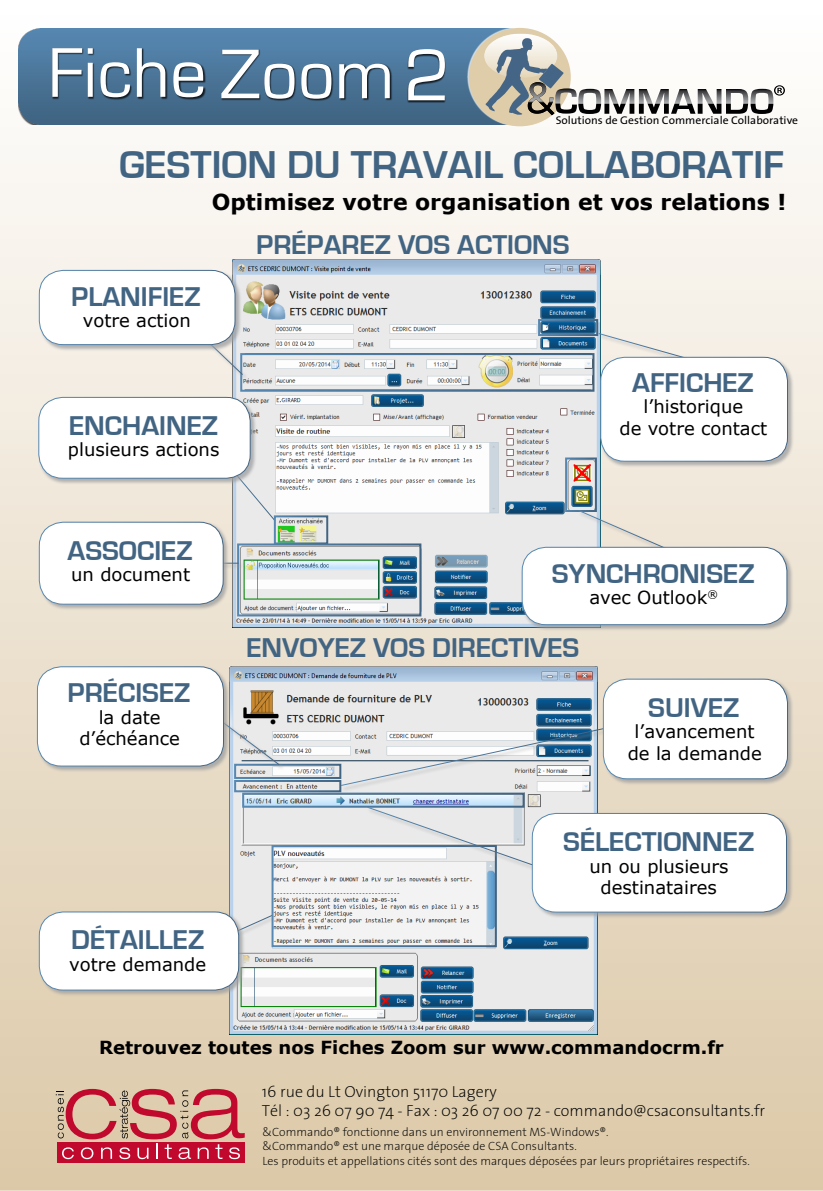
<style>
.page{position:relative;width:823px;height:1191px;background:#fff}
.page>*{position:absolute;margin:0;border:0;box-sizing:border-box;transform-origin:0 0}
.t1{font:76px "Eurostile";color:#fff}
.t2{font:700 40px "Eurostile";color:#426483}
.t3{font:700 30.8px "Eurostile";color:#456587}
.t4{font:700 28px "Eurostile";color:#426483}
.t5{font:700 22px "Verdana";color:#000}
.t6{font:18px/21.6px "Verdana";color:#000;text-align:center}
.t7{font:700 18px "Verdana";color:#000}
.t8{font:200 16px/19.2px "The Sans";color:#000}
.t9{font:200 12px/14.4px "The Sans";color:#000}
.t10{font:11.2px "The Sans";color:#000}
</style>
<div class="page">
<div style="left:0;top:0;width:822px;height:1191px;background:linear-gradient(to bottom,#fff,#dbc8a7)"></div>
<hr style="left:0;top:1190px;width:822px;height:1px;background:#eadeca">
<img style="left:18px;top:28px;width:432px;height:97px">
<div style="left:52px;top:48px;width:159px;height:57px;background:#000;opacity:.75"></div>
<svg style="left:52px;top:48px;width:151px;height:49px"></svg>
<div style="left:221px;top:49px;width:176px;height:58px;background:#000;opacity:.75"></div>
<svg style="left:221px;top:50px;width:168px;height:49px"></svg>
<div style="left:450px;top:27px;width:371px;height:103px;background:#fff"></div>
<div style="left:468px;top:28px;width:102px;height:98px;background:#dfcda9;border-radius:50%"></div>
<div style="left:484px;top:34px;width:73px;height:45px;background:#fff;border-radius:50%"></div>
<svg style="left:485px;top:37px;width:299px;height:77px"></svg>
<div style="left:58px;top:1141px;width:186px;height:21px;background:#c1092d"></div>
<svg style="left:56px;top:1089px;width:188px;height:70px"></svg>
<img style="left:232px;top:259px;width:368px;height:368px">
<div style="left:597px;top:333px;width:112px;height:40px;background:#f5efe6"></div>
<svg style="left:597px;top:332px;width:102px;height:31px"></svg>
<div style="left:599px;top:356px;width:204px;height:117px;background:#9c9d9f;opacity:.75"></div>
<div style="left:600px;top:357px;width:187px;height:104px;background:#fff;border-radius:24px"></div>
<div style="left:600px;top:357px;width:187px;height:105px;border:1px solid #fff;border-radius:24px"></div>
<div style="left:240px;top:353px;width:354px;height:39px;border:2px solid #fff"></div>
<div style="left:200px;top:334px;width:54px;height:52px;background:#9c9d9f;opacity:.75"></div>
<svg style="left:199px;top:356px;width:45px;height:20px"></svg>
<svg style="left:213px;top:447px;width:63px;height:75px;background:#e4e4e2"></svg>
<div style="left:564px;top:457px;width:32px;height:55px;border:2px solid #fff"></div>
<div style="left:578px;top:510px;width:113px;height:56px;background:#efe6d8"></div>
<svg style="left:577px;top:509px;width:103px;height:37px"></svg>
<img style="left:230px;top:666px;width:367px;height:368px">
<div style="left:214px;top:715px;width:77px;height:62px;background:#9c9d9f;opacity:.75"></div>
<svg style="left:235px;top:715px;width:45px;height:51px;background:#c7cacd"></svg>
<div style="left:234px;top:780px;width:107px;height:12px;border:2px solid #fff"></div>
<div style="left:211px;top:562px;width:39px;height:14px;background:#9c9d9f;opacity:.75"></div>
<div style="left:340px;top:724px;width:289px;height:73px;background:#9c9d9f;opacity:.75"></div>
<svg style="left:339px;top:724px;width:263px;height:62px"></svg>
<div style="left:38px;top:269px;width:208px;height:87px;background:#9c9d9f;opacity:.75"></div>
<div style="left:39px;top:270px;width:196px;height:74px;background:#fff;border-radius:24px"></div>
<div style="left:39px;top:270px;width:196px;height:75px;border:1px solid #fff;border-radius:24px"></div>
<div style="left:37px;top:666px;width:198px;height:112px;background:#9c9d9f;opacity:.75"></div>
<div style="left:37px;top:667px;width:186px;height:99px;background:#fff;border-radius:24px"></div>
<div style="left:37px;top:666px;width:187px;height:100px;border:1px solid #fff;border-radius:24px"></div>
<div style="left:602px;top:678px;width:196px;height:112px;background:#9c9d9f;opacity:.75"></div>
<div style="left:603px;top:679px;width:184px;height:100px;background:#fff;border-radius:24px"></div>
<div style="left:602px;top:678px;width:185px;height:101px;border:1px solid #fff;border-radius:24px"></div>
<div style="left:521px;top:546px;width:277px;height:90px;background:#9c9d9f;opacity:.75"></div>
<div style="left:522px;top:547px;width:264px;height:77px;background:#fff;border-radius:24px"></div>
<div style="left:521px;top:547px;width:266px;height:78px;border:1px solid #fff;border-radius:24px"></div>
<div style="left:118px;top:914px;width:166px;height:81px;background:#9c9d9f;opacity:.75"></div>
<svg style="left:252px;top:913px;width:22px;height:72px"></svg>
<div style="left:271px;top:845px;width:225px;height:102px;border:2px solid #fff"></div>
<div style="left:38px;top:396px;width:228px;height:94px;background:#9c9d9f;opacity:.75"></div>
<div style="left:39px;top:397px;width:211px;height:81px;background:#fff;border-radius:24px"></div>
<div style="left:38px;top:397px;width:212px;height:82px;border:1px solid #fff;border-radius:24px"></div>
<div style="left:38px;top:521px;width:202px;height:95px;background:#9c9d9f;opacity:.75"></div>
<div style="left:39px;top:522px;width:184px;height:82px;background:#fff;border-radius:24px"></div>
<div style="left:39px;top:522px;width:184px;height:82px;border:1px solid #fff;border-radius:24px"></div>
<div style="left:38px;top:911px;width:214px;height:91px;background:#9c9d9f;opacity:.75"></div>
<div style="left:39px;top:912px;width:199px;height:78px;background:#fff;border-radius:24px"></div>
<div style="left:39px;top:911px;width:200px;height:79px;border:1px solid #fff;border-radius:24px"></div>
<div style="left:367px;top:806px;width:184px;height:73px;background:#9c9d9f;opacity:.75"></div>
<svg style="left:366px;top:806px;width:175px;height:63px"></svg>
<div style="left:531px;top:812px;width:271px;height:112px;background:#9c9d9f;opacity:.75"></div>
<div style="left:532px;top:813px;width:254px;height:99px;background:#fff;border-radius:24px"></div>
<div style="left:531px;top:813px;width:255px;height:99px;border:1px solid #fff;border-radius:24px"></div>
<div style="left:406px;top:50px;width:154px;height:92px;background:#000;opacity:.75"></div>
<h1 class="t1" style="left:404px;top:34px;width:48px">2</h1>
<p class="t10" style="left:555px;top:111px;width:244px">Solutions de Gestion Commerciale Collaborative</p>
<h2 class="t2" style="left:119px;top:143px;width:666px">GESTION DU TRAVAIL COLLABORATIF</h2>
<h3 class="t5" style="left:211px;top:186px;width:575px">Optimisez votre organisation et vos relations !</h3>
<h3 class="t4" style="left:71px;top:281px;width:32px">PLANIFIE</h3>
<h3 class="t4" style="left:184px;top:281px;width:18px">Z</h3>
<h3 class="t6" style="left:83px;top:310px;width:109px">votre action</h3>
<h3 class="t3" style="left:374px;top:211px;width:184px">&amp;REPORTING</h3>
<h3 class="t4" style="left:256px;top:229px;width:68px">PRÉPARE</h3>
<h3 class="t4" style="left:374px;top:229px;width:42px">Z VOS</h3>
<h3 class="t4" style="left:457px;top:229px;width:17px">ACTIONS</h3>
<h3 class="t4" style="left:69px;top:410px;width:88px">ENCHAINE</h3>
<h3 class="t4" style="left:202px;top:410px;width:18px">Z</h3>
<h3 class="t6" style="left:68px;top:439px;width:153px">plusieurs actions</h3>
<h3 class="t3" style="left:115px;top:410px;width:167px">&amp;E-MAILING</h3>
<h3 class="t4" style="left:632px;top:367px;width:32px">AFFIC</h3>
<h3 class="t4" style="left:703px;top:367px;width:52px">HEZ</h3>
<h3 class="t6" style="left:619px;top:396px;width:149px">l’historique<br>de votre contact</h3>
<h3 class="t4" style="left:67px;top:535px;width:34px">ASSOCIE</h3>
<h3 class="t4" style="left:176px;top:535px;width:18px">Z</h3>
<h3 class="t6" style="left:71px;top:564px;width:120px">un document</h3>
<h3 class="t4" style="left:68px;top:677px;width:65px">PRÉCISE</h3>
<h3 class="t4" style="left:174px;top:677px;width:18px">Z</h3>
<h3 class="t6" style="left:79px;top:706px;width:102px">la date d’échéance</h3>
<h3 class="t4" style="left:71px;top:925px;width:49px">DÉTAILLE</h3>
<h3 class="t4" style="left:188px;top:925px;width:18px">Z</h3>
<h3 class="t6" style="left:69px;top:953px;width:138px">votre demande</h3>
<h3 class="t4" style="left:551px;top:558px;width:108px">SYNCHRONISE</h3>
<h3 class="t4" style="left:738px;top:558px;width:18px">Z</h3>
<h3 class="t6" style="left:589px;top:586px;width:130px">avec Outlook<sup>®</sup></h3>
<h3 class="t4" style="left:246px;top:632px;width:34px">ENVO</h3>
<h3 class="t4" style="left:317px;top:632px;width:74px">YEZ VOS</h3>
<h3 class="t4" style="left:432px;top:632px;width:16px">DIRECTIVES</h3>
<h3 class="t4" style="left:648px;top:692px;width:32px">SUIVE</h3>
<h3 class="t4" style="left:722px;top:692px;width:18px">Z</h3>
<h3 class="t6" style="left:627px;top:720px;width:135px">l’avancement de la demande</h3>
<h3 class="t4" style="left:563px;top:826px;width:49px">SÉLECTIONNE</h3>
<h3 class="t4" style="left:737px;top:826px;width:18px">Z</h3>
<h3 class="t6" style="left:589px;top:855px;width:140px">un ou plusieurs destinataires</h3>
<h3 class="t7" style="left:99px;top:1035px;width:626px">Retrouvez toutes nos Fiches Zoom sur www.commandocrm.fr</h3>
<h3 class="t8" style="left:262px;top:1081px;width:504px">16 rue du Lt Ovington 51170 Lagery<br>Tél : 03 26 07 90 74 - Fax : 03 26 07 00 72 - commando@csaconsultants.fr</h3>
<p class="t9" style="left:262px;top:1124px;width:488px">&amp;Commando® fonctionne dans un environnement MS-Windows®.<br>&amp;Commando® est une marque déposée de CSA Consultants.<br>Les produits et appellations cités sont des marques déposées par leurs propriétaires respectifs.</p>
</div>
